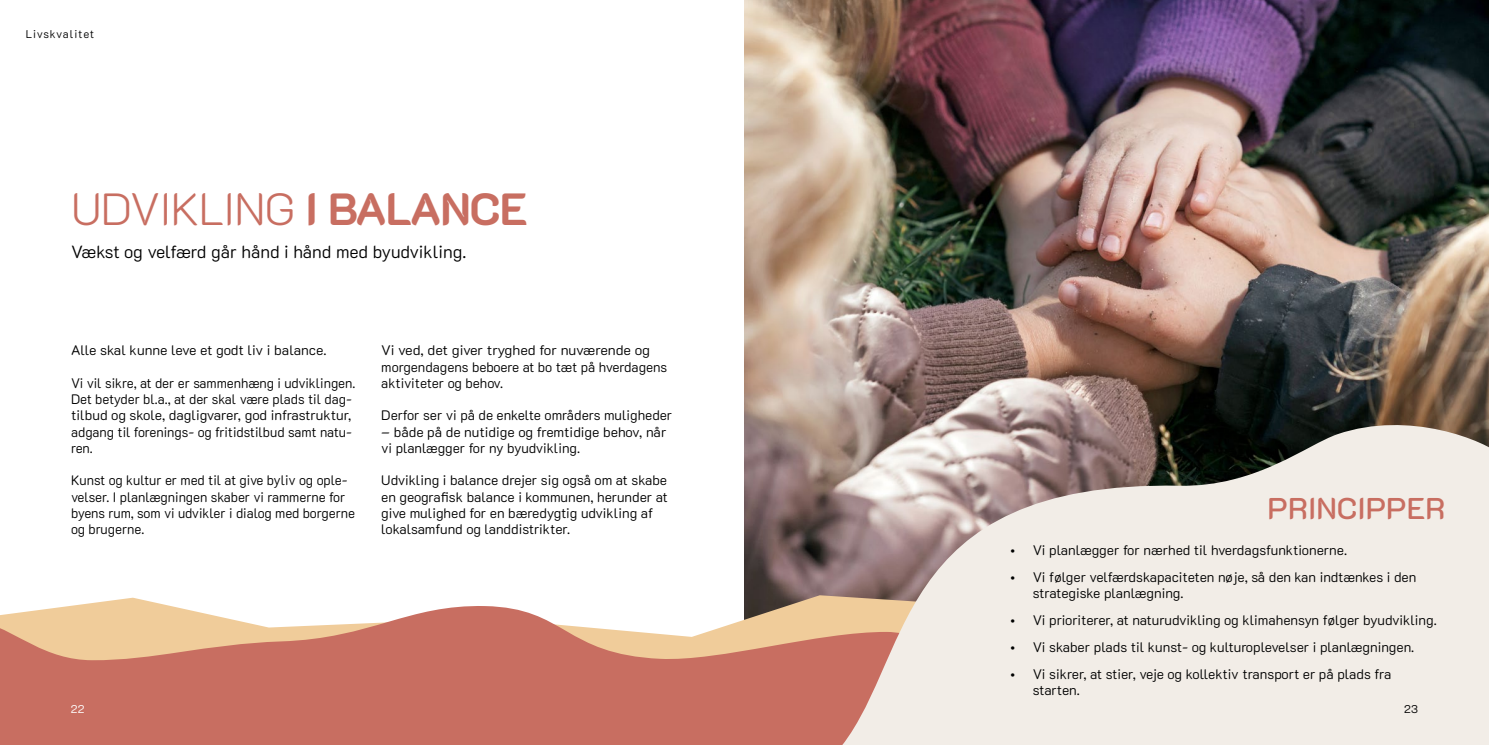
<style>
.page{position:relative;width:1489px;height:745px;background:#fff}
.page>*{position:absolute;margin:0;border:0;box-sizing:border-box;transform-origin:0 0}
.t1{font:200 45px "K2 D";letter-spacing:-.02em;color:#c86e61}
.t2{font:500 30px "K2 D";color:#c86e61}
.t3{font:300 17.5px "K2 D";color:#000}
.t4{font:300 13.75px/16.2px "K2 D";color:#000}
.t5{font:300 13.75px/16.2px "K2 D";color:#000;scale:.96 1}
.t6{font:300 13.75px/16.2px "K2 D";color:#000;scale:1.04 1}
.t7{font:300 11.25px "K2 D";letter-spacing:.07em;color:#000}
.t8{font:300 11.25px "K2 D";color:#fff}
.s1{font-weight:700}
</style>
<div class="page">
<img style="left:744px;top:0;width:744px;height:409px">
<svg style="left:0;top:597px;width:677px;height:147px;background:#d58e7e"></svg>
<svg style="left:677px;top:409px;width:811px;height:335px;background:#d2c3bc"></svg>
<p class="t7" style="left:26px;top:28px;width:70px">Livskvalitet</p>
<h1 class="t1" style="left:71px;top:170px;width:458px">UDVIKLING <span class="s1">I BALANCE</span></h1>
<p class="t3" style="left:71px;top:241px;width:397px">Vækst og velfærd går hånd i hånd med byudvikling.</p>
<p class="t4" style="left:71px;top:342px;width:257px">Alle skal kunne leve et godt liv i balance.</p>
<p class="t5" style="left:71px;top:374px;width:297px">Vi vil sikre, at der er sammenhæng i udviklingen.<br>Det betyder bl.a., at der skal være plads til dag&shy;tilbud og skole, dagligvarer, god infrastruktur, adgang til forenings- og fritidstilbud samt natu&shy;ren.</p>
<p class="t5" style="left:71px;top:472px;width:297px">Kunst og kultur er med til at give byliv og ople&shy;velser. I planlægningen skaber vi rammerne for byens rum, som vi udvikler i dialog med borgerne og brugerne.</p>
<p class="t6" style="left:381px;top:342px;width:276px">Vi ved, det giver tryghed for nuværende og morgendagens beboere at bo tæt på hverdagens aktiviteter og behov.</p>
<p class="t4" style="left:381px;top:407px;width:292px">Derfor ser vi på de enkelte områders muligheder</p>
<p class="t4" style="left:381px;top:423px;width:287px">– både på de nutidige og fremtidige behov, når vi planlægger for ny byudvikling.</p>
<p class="t4" style="left:381px;top:472px;width:288px">Udvikling i balance drejer sig også om at skabe en geografisk balance i kommunen, herunder at give mulighed for en bæredygtig udvikling af lokalsamfund og landdistrikter.</p>
<h2 class="t2" style="left:1267px;top:491px;width:179px">PRINCIPPER</h2>
<p class="t4" style="left:1010px;top:542px;width:338px">• Vi planlægger for nærhed til hverdagsfunktionerne.</p>
<p class="t4" style="left:1032px;top:568px;width:385px;text-indent:-22px">• Vi følger velfærdskapaciteten nøje, så den kan indtænkes i den strategiske planlægning.</p>
<p class="t4" style="left:1010px;top:612px;width:428px">• Vi prioriterer, at naturudvikling og klimahensyn følger byudvikling.</p>
<p class="t4" style="left:1010px;top:638px;width:405px">• Vi skaber plads til kunst- og kulturoplevelser i planlægningen.</p>
<p class="t4" style="left:1032px;top:665px;width:360px;text-indent:-22px">• Vi sikrer, at stier, veje og kollektiv transport er på plads fra starten.</p>
<p class="t8" style="left:71px;top:701px;width:15px">22</p>
<p class="t7" style="left:1404px;top:701px;width:15px">23</p>
</div>
